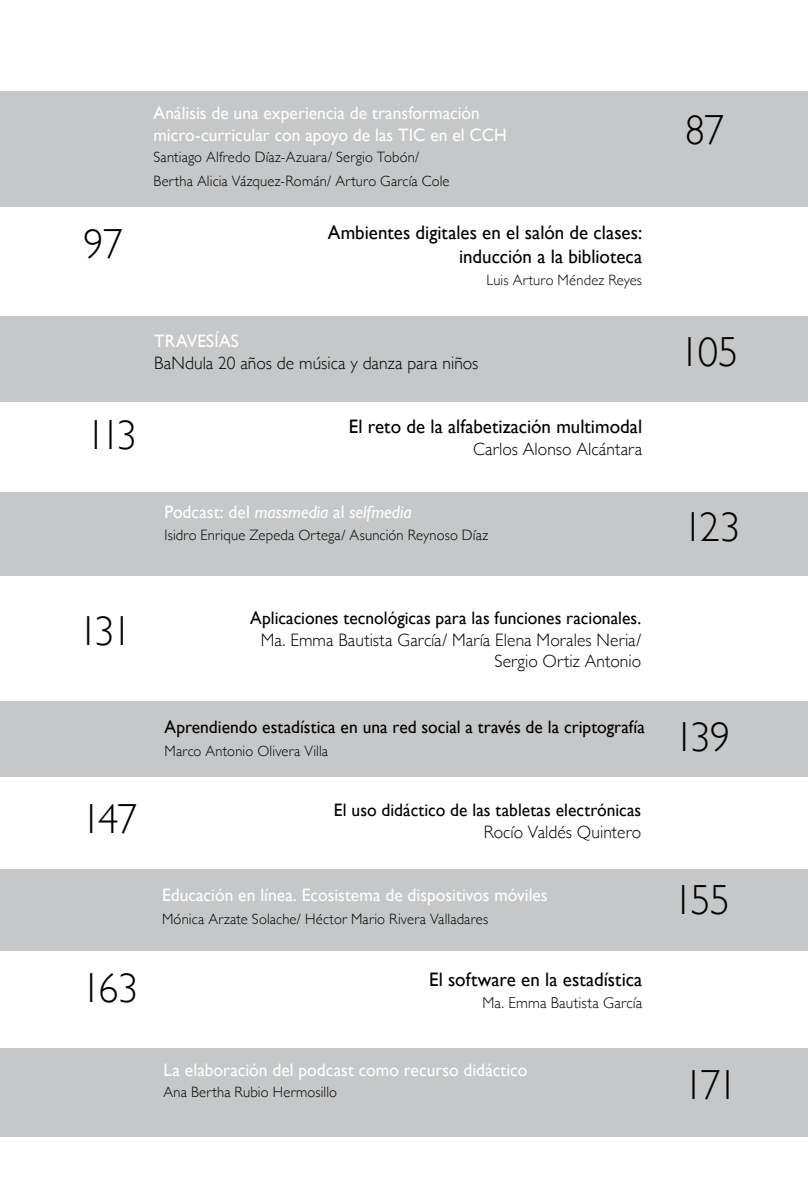
<style>
.page{position:relative;width:808px;height:1191px;background:#fff}
.page>*{position:absolute;margin:0;border:0;box-sizing:border-box;transform-origin:0 0}
.t1{font:300 42px "Gill Sans";letter-spacing:-.075em;color:#000}
.t2{font:19.5px/23.2px "Gill Sans";color:#000;text-align:right}
.t3{font:300 18px/21.8px "Gill Sans";letter-spacing:.005em;color:#000;text-align:right}
.t4{font:18px/21.8px "Gill Sans";color:#fff}
.t5{font:18px/21.8px "Gill Sans";letter-spacing:.005em;color:#000;text-align:right}
.t6{font:italic 18px "Gill Sans";letter-spacing:.005em;color:#fff}
.t7{font:300 15.75px "Gill Sans";letter-spacing:.015em;color:#000}
.t8{font:300 15px/23.2px "Gill Sans";letter-spacing:.01em;color:#000}
.s1{font-weight:400;color:#fff}
.s2{font-style:normal}
.s3{font-weight:400}
.s4{font-weight:300}
</style>
<div class="page">
<div style="left:0;top:91px;width:808px;height:116px;background:#c6c7c8"></div>
<div style="left:0;top:316px;width:808px;height:85px;background:#c6c7c8"></div>
<div style="left:0;top:701px;width:808px;height:75px;background:#c6c7c8"></div>
<div style="left:0;top:492px;width:808px;height:83px;background:#c6c7c8"></div>
<div style="left:0;top:868px;width:807px;height:82px;background:#c6c7c8"></div>
<div style="left:0;top:1048px;width:808px;height:89px;background:#c6c7c8"></div>
<p class="t4" style="left:154px;top:102px;width:355px">Análisis de una experiencia de transformación micro-curricular con apoyo de las TIC en el CCH</p>
<p class="t8" style="left:154px;top:145px;width:298px">Santiago Alfredo Díaz-Azuara/ Sergio Tobón/<br>Bertha Alicia Vázquez-Román/ Arturo García Cole</p>
<p class="t1" style="left:685px;top:97px;width:41px">87</p>
<p class="t1" style="left:84px;top:211px;width:41px">97</p>
<p class="t2" style="left:328px;top:221px;width:316px">Ambientes digitales en el salón de clases: inducción a la biblioteca</p>
<p class="t8" style="left:486px;top:268px;width:157px">Luis Arturo Méndez Reyes</p>
<p class="t3" style="left:154px;top:329px;width:326px;text-align:left"><span class="s1">TRAVESÍAS<br></span>BaNdula 20 años de música y danza para niños</p>
<p class="t1" style="left:680px;top:319px;width:61px">105</p>
<p class="t1" style="left:86px;top:402px;width:53px">113</p>
<p class="t2" style="left:349px;top:414px;width:295px">El reto de la alfabetización multimodal</p>
<p class="t3" style="left:473px;top:437px;width:171px">Carlos Alonso Alcántara</p>
<p class="t6" style="left:164px;top:502px;width:249px"><span class="s2">Podcast: del</span> massmedia <span class="s2">al</span> selfmedia</p>
<p class="t8" style="left:164px;top:523px;width:325px">Isidro Enrique Zepeda Ortega/ Asunción Reynoso Díaz</p>
<p class="t1" style="left:683px;top:494px;width:59px">123</p>
<p class="t1" style="left:78px;top:598px;width:55px">131</p>
<p class="t3" style="left:250px;top:606px;width:392px"><span class="s3">Aplicaciones tecnológicas para las funciones racionales.<br></span>Ma. Emma Bautista García/ María Elena Morales Neria/<br>Sergio Ortiz Antonio</p>
<p class="t5" style="left:164px;top:715px;width:482px">Aprendiendo estadística en una red social a través de la criptografía</p>
<p class="t8" style="left:164px;top:739px;width:165px">Marco Antonio Olivera Villa</p>
<p class="t1" style="left:674px;top:704px;width:58px">139</p>
<p class="t1" style="left:81px;top:786px;width:58px">147</p>
<p class="t5" style="left:334px;top:798px;width:309px">El uso didáctico de las tabletas electrónicas<br><span class="s4">Rocío Valdés Quintero</span></p>
<p class="t4" style="left:162px;top:883px;width:387px">Educación en línea. Ecosistema de dispositivos móviles</p>
<p class="t8" style="left:162px;top:906px;width:328px">Mónica Arzate Solache/ Héctor Mario Rivera Valladares</p>
<p class="t1" style="left:673px;top:867px;width:59px">155</p>
<p class="t1" style="left:81px;top:955px;width:59px">163</p>
<p class="t2" style="left:429px;top:967px;width:215px">El software en la estadística</p>
<p class="t7" style="left:482px;top:990px;width:161px">Ma. Emma Bautista García</p>
<p class="t4" style="left:164px;top:1058px;width:365px">La elaboración del podcast como recurso didáctico</p>
<p class="t8" style="left:164px;top:1080px;width:175px">Ana Bertha Rubio Hermosillo</p>
<p class="t1" style="left:684px;top:1052px;width:56px">171</p>
</div>
